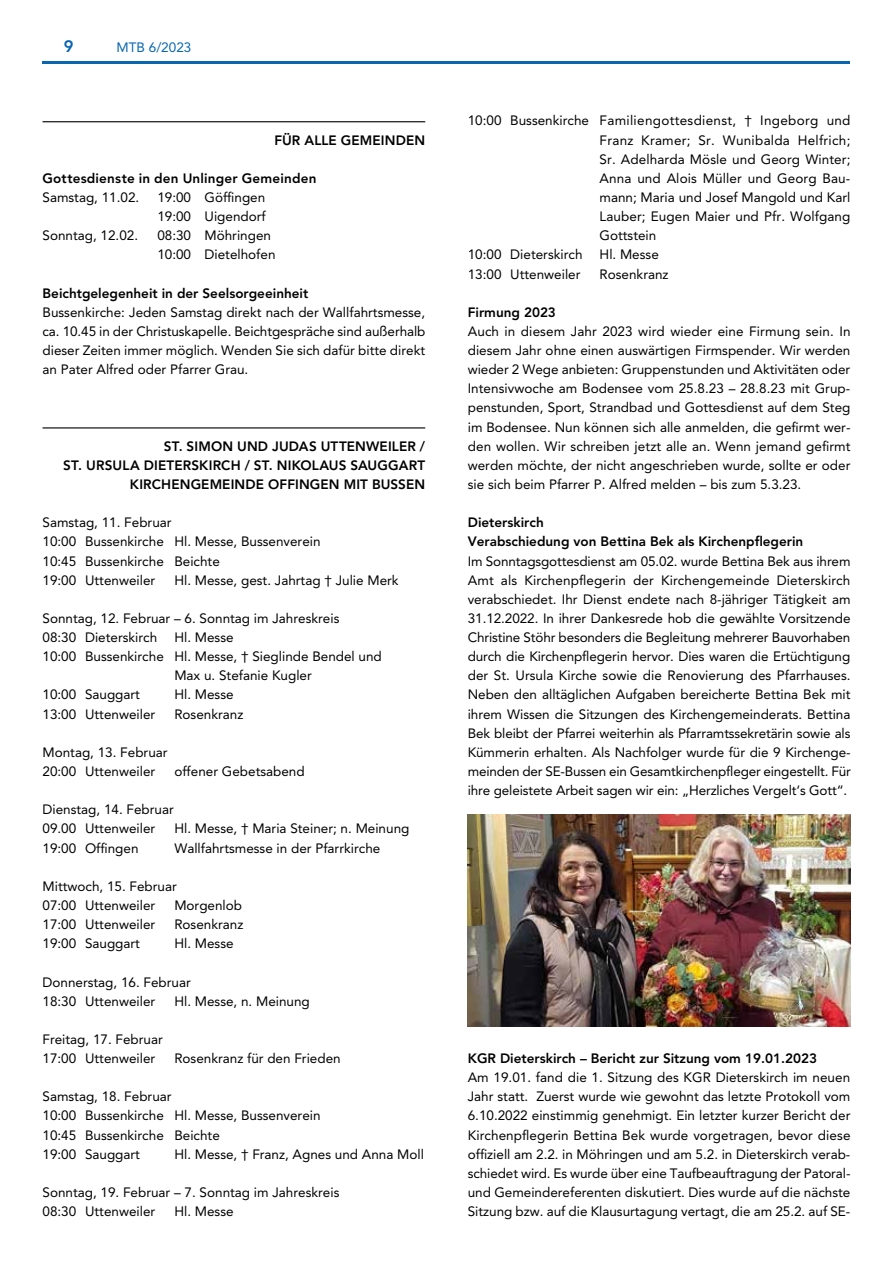
<style>
.page{position:relative;width:893px;height:1263px;background:#fff}
.page>*{position:absolute;margin:0;border:0;box-sizing:border-box;transform-origin:0 0}
.t1{font:800 16.5px "Avenir LT Pro";color:#0666b0}
.t2{font:13.5px/19.2px "Avenir LT Pro";color:#000}
.t3{font:800 13.5px/19.2px "Avenir LT Pro";color:#000}
.t4{font:13.5px "Avenir LT Pro";letter-spacing:.025em;color:#000}
.t5{font:13.5px "Avenir LT Pro";letter-spacing:.02em;color:#000}
.t6{font:13.5px "Avenir LT Pro";color:#0666b0}
</style>
<div class="page">
<hr style="left:43px;top:62px;width:807px;height:2px;background:#0666b0">
<hr style="left:43px;top:121px;width:382px;height:1px;background:#000">
<hr style="left:43px;top:427px;width:382px;height:1px;background:#000">
<img style="left:468px;top:814px;width:382px;height:213px">
<p class="t1" style="left:64px;top:36px;width:11px">9</p>
<p class="t6" style="left:117px;top:39px;width:76px">MTB 6/2023</p>
<p class="t3" style="left:274px;top:130px;width:152px">FÜR ALLE GEMEINDEN</p>
<p class="t3" style="left:43px;top:169px;width:276px">Gottesdienste in den Unlinger Gemeinden</p>
<p class="t2" style="left:43px;top:188px;width:98px">Samstag, 11.02.</p>
<p class="t2" style="left:157px;top:188px;width:110px">19:00 Göffingen<br>19:00 Uigendorf</p>
<p class="t2" style="left:43px;top:226px;width:97px">Sonntag, 12.02.</p>
<p class="t2" style="left:157px;top:226px;width:120px">08:30 Möhringen<br>10:00 Dietelhofen</p>
<p class="t3" style="left:43px;top:283px;width:267px">Beichtgelegenheit in der Seelsorgeeinheit</p>
<p class="t2" style="left:43px;top:302px;width:384px;text-align:justify">Bussenkirche: Jeden Samstag direkt nach der Wallfahrtsmesse, ca. 10.45 in der Christuskapelle. Beichtgespräche sind außerhalb dieser Zeiten immer möglich. Wenden Sie sich dafür bitte direkt an Pater Alfred oder Pfarrer Grau.</p>
<p class="t3" style="left:63px;top:436px;width:363px;text-align:right">ST. SIMON UND JUDAS UTTENWEILER /<br>ST. URSULA DIETERSKIRCH / ST. NIKOLAUS SAUGGART<br>KIRCHENGEMEINDE OFFINGEN MIT BUSSEN</p>
<p class="t2" style="left:43px;top:513px;width:280px">Samstag, 11. Februar<br>10:00 Bussenkirche Hl. Messe, Bussenverein<br>10:45 Bussenkirche Beichte<br>19:00 Uttenweiler</p>
<p class="t2" style="left:174px;top:570px;width:226px">Hl. Messe, gest. Jahrtag † Julie Merk</p>
<p class="t2" style="left:43px;top:608px;width:298px">Sonntag, 12. Februar – 6. Sonntag im Jahreskreis<br>08:30 Dieterskirch</p>
<p class="t2" style="left:174px;top:628px;width:61px">Hl. Messe</p>
<p class="t2" style="left:43px;top:647px;width:341px">10:00 Bussenkirche Hl. Messe, † Sieglinde Bendel und</p>
<p class="t2" style="left:174px;top:666px;width:139px">Max u. Stefanie Kugler</p>
<p class="t2" style="left:43px;top:685px;width:99px">10:00 Sauggart</p>
<p class="t2" style="left:174px;top:685px;width:61px">Hl. Messe</p>
<p class="t2" style="left:43px;top:704px;width:114px">13:00 Uttenweiler</p>
<p class="t2" style="left:174px;top:704px;width:71px">Rosenkranz</p>
<p class="t2" style="left:43px;top:742px;width:127px">Montag, 13. Februar<br>20:00 Uttenweiler</p>
<p class="t2" style="left:174px;top:762px;width:132px">offener Gebetsabend</p>
<p class="t2" style="left:43px;top:800px;width:133px">Dienstag, 14. Februar<br>09.00 Uttenweiler</p>
<p class="t2" style="left:174px;top:819px;width:237px">Hl. Messe, † Maria Steiner; n. Meinung</p>
<p class="t2" style="left:43px;top:838px;width:98px">19:00 Offingen</p>
<p class="t2" style="left:174px;top:838px;width:208px">Wallfahrtsmesse in der Pfarrkirche</p>
<p class="t2" style="left:43px;top:876px;width:136px">Mittwoch, 15. Februar<br>07:00 Uttenweiler</p>
<p class="t2" style="left:174px;top:895px;width:69px">Morgenlob</p>
<p class="t2" style="left:43px;top:915px;width:114px">17:00 Uttenweiler</p>
<p class="t2" style="left:174px;top:915px;width:71px">Rosenkranz</p>
<p class="t2" style="left:43px;top:934px;width:99px">19:00 Sauggart</p>
<p class="t2" style="left:174px;top:934px;width:61px">Hl. Messe</p>
<p class="t2" style="left:43px;top:972px;width:150px">Donnerstag, 16. Februar<br>18:30 Uttenweiler</p>
<p class="t2" style="left:174px;top:991px;width:137px">Hl. Messe, n. Meinung</p>
<p class="t2" style="left:43px;top:1029px;width:122px">Freitag, 17. Februar<br>17:00 Uttenweiler</p>
<p class="t2" style="left:174px;top:1049px;width:168px">Rosenkranz für den Frieden</p>
<p class="t2" style="left:43px;top:1087px;width:280px">Samstag, 18. Februar<br>10:00 Bussenkirche Hl. Messe, Bussenverein<br>10:45 Bussenkirche Beichte<br>19:00 Sauggart</p>
<p class="t2" style="left:174px;top:1144px;width:251px">Hl. Messe, † Franz, Agnes und Anna Moll</p>
<p class="t2" style="left:43px;top:1182px;width:298px">Sonntag, 19. Februar – 7. Sonntag im Jahreskreis<br>08:30 Uttenweiler</p>
<p class="t2" style="left:174px;top:1202px;width:61px">Hl. Messe</p>
<p class="t4" style="left:468px;top:112px;width:384px">10:00 Bussenkirche Familiengottesdienst, † Ingeborg und</p>
<p class="t5" style="left:600px;top:132px;width:252px">Franz Kramer; Sr. Wunibalda Helfrich;</p>
<p class="t2" style="left:600px;top:149px;width:252px">Sr. Adelharda Mösle und Georg Winter;</p>
<p class="t2" style="left:600px;top:168px;width:252px">Anna und Alois Müller und Georg Bau-</p>
<p class="t2" style="left:600px;top:188px;width:252px">mann; Maria und Josef Mangold und Karl</p>
<p class="t2" style="left:600px;top:207px;width:252px">Lauber; Eugen Maier und Pfr. Wolfgang</p>
<p class="t2" style="left:600px;top:226px;width:58px">Gottstein</p>
<p class="t2" style="left:468px;top:245px;width:116px">10:00 Dieterskirch</p>
<p class="t2" style="left:600px;top:245px;width:61px">Hl. Messe</p>
<p class="t2" style="left:468px;top:264px;width:114px">13:00 Uttenweiler</p>
<p class="t2" style="left:600px;top:264px;width:71px">Rosenkranz</p>
<p class="t3" style="left:468px;top:303px;width:90px">Firmung 2023</p>
<p class="t2" style="left:468px;top:321px;width:384px;text-align:justify">Auch in diesem Jahr 2023 wird wieder eine Firmung sein. In diesem Jahr ohne einen auswärtigen Firmspender. Wir werden wieder 2 Wege anbieten: Gruppenstunden und Aktivitäten oder Intensivwoche am Bodensee vom 25.8.23 – 28.8.23 mit Grup&shy;penstunden, Sport, Strandbad und Gottesdienst auf dem Steg im Bodensee. Nun können sich alle anmelden, die gefirmt wer&shy;den wollen. Wir schreiben jetzt alle an. Wenn jemand gefirmt werden möchte, der nicht angeschrieben wurde, sollte er oder sie sich beim Pfarrer P. Alfred melden – bis zum 5.3.23.</p>
<p class="t3" style="left:468px;top:513px;width:337px">Dieterskirch<br>Verabschiedung von Bettina Bek als Kirchenpflegerin</p>
<p class="t2" style="left:468px;top:551px;width:384px;text-align:justify">Im Sonntagsgottesdienst am 05.02. wurde Bettina Bek aus ihrem Amt als Kirchenpflegerin der Kirchengemeinde Dieterskirch verabschiedet. Ihr Dienst endete nach 8-jähriger Tätigkeit am 31.12.2022. In ihrer Dankesrede hob die gewählte Vorsitzende Christine Stöhr besonders die Begleitung mehrerer Bauvorhaben durch die Kirchenpflegerin hervor. Dies waren die Ertüchtigung der St. Ursula Kirche sowie die Renovierung des Pfarrhauses.<br>Neben den alltäglichen Aufgaben bereicherte Bettina Bek mit ihrem Wissen die Sitzungen des Kirchengemeinderats. Bettina Bek bleibt der Pfarrei weiterhin als Pfarramtssekretärin sowie als Kümmerin erhalten. Als Nachfolger wurde für die 9 Kirchenge&shy;meinden der SE-Bussen ein Gesamtkirchenpfleger eingestellt. Für ihre geleistete Arbeit sagen wir ein: „Herzliches Vergelt‘s Gott“.</p>
<p class="t3" style="left:468px;top:1049px;width:351px">KGR Dieterskirch – Bericht zur Sitzung vom 19.01.2023</p>
<p class="t2" style="left:468px;top:1068px;width:384px;text-align:justify">Am 19.01. fand die 1. Sitzung des KGR Dieterskirch im neuen Jahr statt. Zuerst wurde wie gewohnt das letzte Protokoll vom 6.10.2022 einstimmig genehmigt. Ein letzter kurzer Bericht der Kirchenpflegerin Bettina Bek wurde vorgetragen, bevor diese offiziell am 2.2. in Möhringen und am 5.2. in Dieterskirch verab&shy;schiedet wird. Es wurde über eine Taufbeauftragung der Patoral&shy;und Gemeindereferenten diskutiert. Dies wurde auf die nächste Sitzung bzw. auf die Klausurtagung vertagt, die am 25.2. auf SE-</p>
</div>
